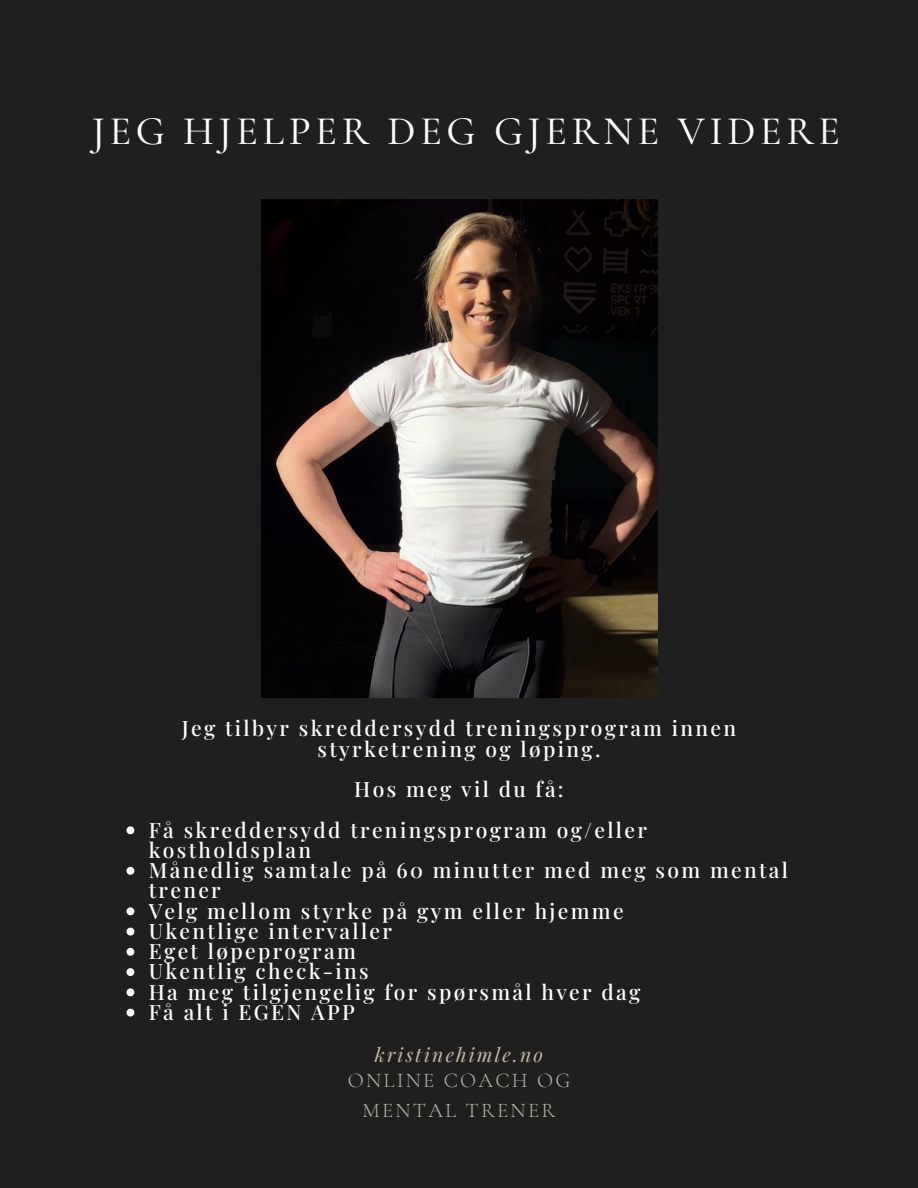
<style>
.page{position:relative;width:918px;height:1188px;background:#1f1f1f}
.page>*{position:absolute;margin:0;border:0;box-sizing:border-box;transform-origin:0 0}
.t1{font:500 40.5px "Cormorant Garamond";letter-spacing:.11em;color:#fff}
.t2{font:500 21px/20.2px "Playfair Display";letter-spacing:.11em;color:#fff}
.t3{font:300 21px/29.7px "Cormorant Garamond";letter-spacing:.105em;color:#c3b8a8;text-align:center}
.t4{font:italic 19.5px "Playfair Display";letter-spacing:.115em;color:#c3b8a8}
</style>
<div class="page">
<img style="left:261px;top:200px;width:396px;height:497px">
<svg style="left:126px;top:826px;width:8px;height:8px"></svg>
<svg style="left:126px;top:867px;width:8px;height:8px"></svg>
<svg style="left:126px;top:907px;width:8px;height:8px"></svg>
<svg style="left:126px;top:928px;width:8px;height:8px"></svg>
<svg style="left:126px;top:948px;width:8px;height:8px"></svg>
<svg style="left:126px;top:968px;width:8px;height:8px"></svg>
<svg style="left:126px;top:988px;width:8px;height:8px"></svg>
<svg style="left:126px;top:1009px;width:8px;height:8px"></svg>
<h3 class="t1" style="left:92px;top:106px;width:750px">JEG HJELPER DEG GJERNE VIDERE</h3>
<p class="t2" style="left:182px;top:718px;width:556px;text-align:center">Jeg tilbyr skreddersydd treningsprogram innen styrketrening og løping.</p>
<p class="t2" style="left:354px;top:778px;width:211px">Hos meg vil du få:</p>
<p class="t2" style="left:149px;top:819px;width:500px">Få skreddersydd treningsprogram og/eller kostholdsplan</p>
<p class="t2" style="left:149px;top:859px;width:641px">Månedlig samtale på 60 minutter med meg som mental trener</p>
<p class="t2" style="left:149px;top:900px;width:476px">Velg mellom styrke på gym eller hjemme</p>
<p class="t2" style="left:149px;top:920px;width:245px">Ukentlige intervaller</p>
<p class="t2" style="left:149px;top:940px;width:209px">Eget løpeprogram</p>
<p class="t2" style="left:149px;top:961px;width:222px">Ukentlig check-ins</p>
<p class="t2" style="left:149px;top:981px;width:493px">Ha meg tilgjengelig for spørsmål hver dag</p>
<h2 class="t2" style="left:149px;top:1001px;width:208px">Få alt i EGEN APP</h2>
<h1 class="t4" style="left:375px;top:1041px;width:170px">kristinehimle.no</h1>
<h3 class="t3" style="left:348px;top:1066px;width:224px">ONLINE COACH OG<br>MENTAL TRENER</h3>
</div>
